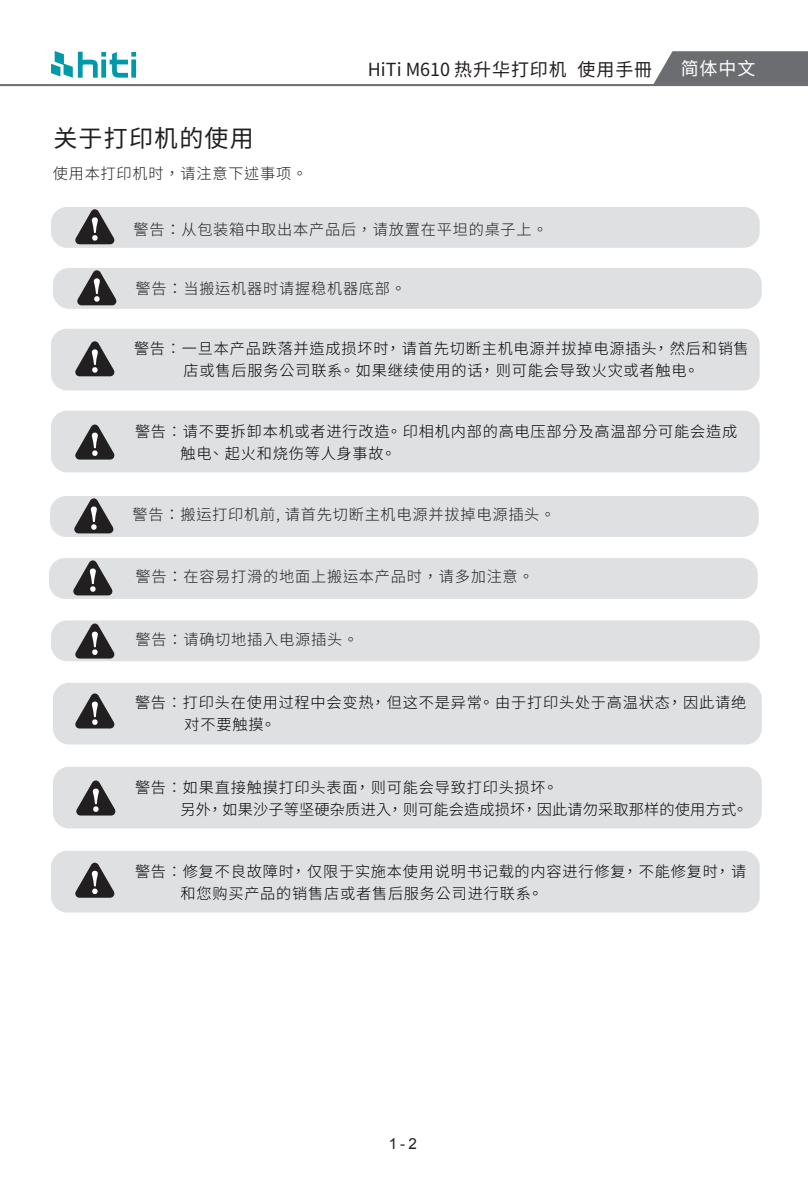
<style>
.page{position:relative;width:808px;height:1191px;background:#fff}
.page>*{position:absolute;margin:0;border:0;box-sizing:border-box;transform-origin:0 0}
.t1{font:24px "Noto Sans CJ Ktc";letter-spacing:.05em;color:#221f21}
.t2{font:18px "Noto Sans CJ Ktc";letter-spacing:.05em;color:#231f20}
.t3{font:18px "Noto Sans CJ Ktc";color:#fff}
.t4{font:300 15.2px/22px "Noto Sans CJ Ktc";letter-spacing:.05em;color:#030303}
.t5{font:300 15.2px "Noto Sans CJ Ktc";letter-spacing:.05em;color:#221f21}
.t6{font:300 15.2px/22px "Noto Sans CJ Ktc";letter-spacing:.01em;color:#030303}
.t7{font:15.2px "Arial";color:#221f21}
.s1{color:#221f21}
</style>
<div class="page">
<div style="left:53px;top:683px;width:709px;height:61px;background:#dee0e1;border-radius:16px"></div>
<div style="left:53px;top:766px;width:709px;height:62px;background:#dee0e1;border-radius:16px"></div>
<div style="left:51px;top:207px;width:709px;height:41px;background:#dee0e1;border-radius:16px"></div>
<svg style="left:75px;top:209px;width:39px;height:35px"></svg>
<svg style="left:75px;top:693px;width:39px;height:35px"></svg>
<div style="left:51px;top:329px;width:709px;height:61px;background:#dee0e1;border-radius:16px"></div>
<svg style="left:75px;top:341px;width:39px;height:35px"></svg>
<div style="left:51px;top:410px;width:709px;height:62px;background:#dee0e1;border-radius:16px"></div>
<svg style="left:75px;top:424px;width:39px;height:35px"></svg>
<div style="left:51px;top:620px;width:709px;height:41px;background:#dee0e1;border-radius:16px"></div>
<svg style="left:75px;top:623px;width:39px;height:35px"></svg>
<div style="left:53px;top:268px;width:709px;height:41px;background:#dee0e1;border-radius:16px"></div>
<svg style="left:77px;top:270px;width:39px;height:35px"></svg>
<div style="left:50px;top:496px;width:709px;height:41px;background:#dee0e1;border-radius:16px"></div>
<svg style="left:74px;top:498px;width:39px;height:35px"></svg>
<div style="left:49px;top:558px;width:709px;height:41px;background:#dee0e1;border-radius:16px"></div>
<svg style="left:73px;top:560px;width:39px;height:35px"></svg>
<svg style="left:76px;top:780px;width:39px;height:35px"></svg>
<div style="left:51px;top:850px;width:709px;height:62px;background:#dee0e1;border-radius:16px"></div>
<svg style="left:75px;top:862px;width:39px;height:35px"></svg>
<hr style="left:0;top:84px;width:808px;height:2px;background:#6c6d70">
<svg style="left:51px;top:51px;width:85px;height:27px"></svg>
<svg style="left:653px;top:51px;width:155px;height:33px;background:#76777a"></svg>
<h1 class="t1" style="left:53px;top:125px;width:202px">关于打印机的使用</h1>
<p class="t5" style="left:53px;top:165px;width:256px">使用本打印机时，请注意下述事项。</p>
<p class="t2" style="left:368px;top:59px;width:286px">HiTi M610 热升华打印机 使用手冊</p>
<p class="t3" style="left:681px;top:58px;width:76px">简体中文</p>
<p class="t5" style="left:133px;top:220px;width:416px">警告：从包装箱中取出本产品后，请放置在平坦的桌子上。</p>
<p class="t5" style="left:135px;top:279px;width:272px">警告：当搬运机器时请握稳机器底部。</p>
<p class="t4" style="left:134px;top:338px;width:616px;text-align:center">警告<span class="s1">：</span>一旦本产品跌落并造成损坏时， 请首先切断主机电源并拔掉电源插头， 然后和销售店或售后服务公司联系。 如果继续使用的话， 则可能会导致火灾或者触电。</p>
<p class="t4" style="left:180px;top:421px;width:558px;text-indent:-45px">警告<span class="s1">：</span>请不要拆卸本机或者进行改造。 印相机内部的高电压部分及高温部分可能会造成触电、 起火和烧伤等人身事故。</p>
<p class="t5" style="left:132px;top:505px;width:424px">警告：搬运打印机前, 请首先切断主机电源并拔掉电源插头。</p>
<p class="t5" style="left:135px;top:567px;width:400px">警告：在容易打滑的地面上搬运本产品时，请多加注意。</p>
<p class="t5" style="left:135px;top:630px;width:224px">警告：请确切地插入电源插头。</p>
<p class="t4" style="left:185px;top:692px;width:563px;text-indent:-50px">警告<span class="s1">：</span>打印头在使用过程中会变热， 但这不是异常。 由于打印头处于高温状态， 因此请绝对不要触摸。</p>
<p class="t6" style="left:180px;top:777px;width:569px;text-indent:-45px">警告<span class="s1">：</span>如果直接触摸打印头表面， 则可能会导致打印头损坏。<br>另外， 如果沙子等坚硬杂质进入， 则可能会造成损坏， 因此请勿采取那样的使用方式。</p>
<p class="t4" style="left:180px;top:861px;width:567px;text-indent:-45px">警告<span class="s1">：</span>修复不良故障时， 仅限于实施本使用说明书记载的内容进行修复， 不能修复时， 请和您购买产品的销售店或者售后服务公司进行联系。</p>
<p class="t7" style="left:389px;top:1133px;width:30px">1-2</p>
</div>
